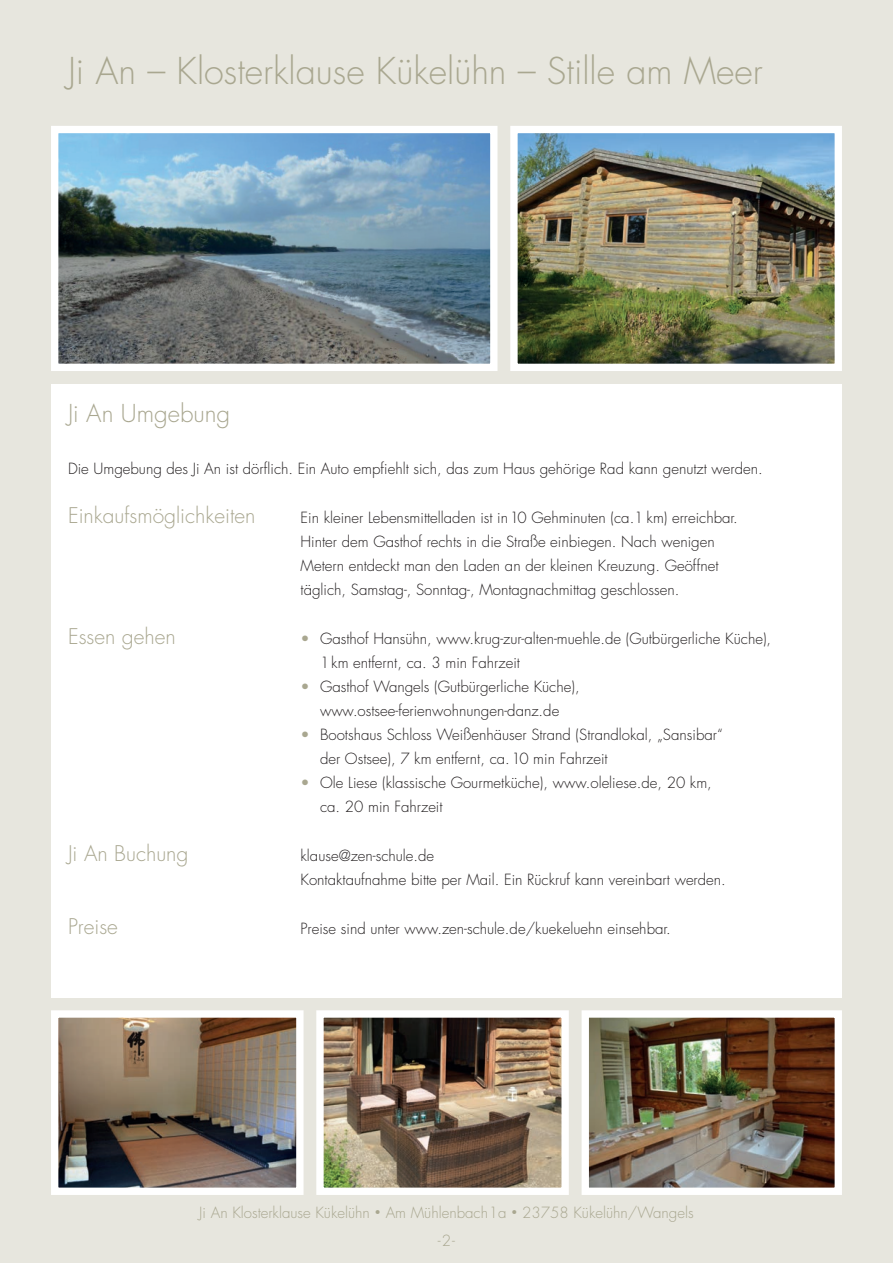
<style>
.page{position:relative;width:893px;height:1263px;background:#e7e6de}
.page>*{position:absolute;margin:0;border:0;box-sizing:border-box;transform-origin:0 0}
.t1{font:300 36px "Futura Std";color:#a9a790}
.t2{font:300 24px "Futura Std";color:#a9a790}
.t3{font:300 21px "Futura Std";color:#a9a790}
.t4{font:300 15px/24px "Futura Std";color:#231f20}
.t5{font:300 15px "Futura Std";color:#a9a790}
.s1{color:#a9a790}
.s2{font-size:10.5px}
</style>
<div class="page">
<img style="left:59px;top:134px;width:430px;height:229px">
<div style="left:51px;top:126px;width:446px;height:245px;border:7px solid #fff"></div>
<img style="left:518px;top:134px;width:316px;height:229px">
<div style="left:510px;top:126px;width:332px;height:245px;border:7px solid #fff"></div>
<img style="left:59px;top:1018px;width:237px;height:169px">
<div style="left:51px;top:1010px;width:253px;height:185px;border:7px solid #fff"></div>
<img style="left:324px;top:1018px;width:237px;height:169px">
<div style="left:316px;top:1010px;width:253px;height:185px;border:7px solid #fff"></div>
<img style="left:590px;top:1018px;width:244px;height:169px">
<div style="left:582px;top:1010px;width:260px;height:185px;border:7px solid #fff"></div>
<div style="left:51px;top:384px;width:791px;height:613px;background:#fff"></div>
<h1 class="t1" style="left:68px;top:49px;width:696px">Ji An – Klosterklause Kükelühn – Stille am Meer</h1>
<h2 class="t2" style="left:68px;top:398px;width:164px">Ji An Umgebung</h2>
<p class="t4" style="left:68px;top:457px;width:696px">Die Umgebung des Ji An ist dörflich. Ein Auto empfiehlt sich, das zum Haus gehörige Rad kann genutzt werden.</p>
<h3 class="t3" style="left:68px;top:502px;width:189px">Einkaufsmöglichkeiten</h3>
<p class="t4" style="left:301px;top:506px;width:439px">Ein kleiner Lebensmittelladen ist in 10 Gehminuten (ca. 1 km) erreichbar.<br>Hinter dem Gasthof rechts in die Straße einbiegen. Nach wenigen Metern entdeckt man den Laden an der kleinen Kreuzung. Geöffnet täglich, Samstag-, Sonntag-, Montagnachmittag geschlossen.</p>
<h3 class="t3" style="left:68px;top:624px;width:109px">Essen gehen</h3>
<p class="t4" style="left:320px;top:627px;width:453px;text-indent:-20px"><span class="s1">•</span> Gasthof Hansühn, www.krug-zur-alten-muehle.de (Gutbürgerliche Küche),<br>1 km entfernt, ca. 3 min Fahrzeit</p>
<p class="t4" style="left:301px;top:675px;width:281px;text-align:center"><span class="s1">•</span> Gasthof Wangels (Gutbürgerliche Küche), www.ostsee-ferienwohnungen-danz.de</p>
<p class="t4" style="left:320px;top:723px;width:404px;text-indent:-20px"><span class="s1">•</span> Bootshaus Schloss Weißenhäuser Strand (Strandlokal, „Sansibar“ der Ostsee), 7 km entfernt, ca. 10 min Fahrzeit</p>
<p class="t4" style="left:320px;top:771px;width:393px;text-indent:-20px"><span class="s1">•</span> Ole Liese (klassische Gourmetküche), www.oleliese.de, 20 km, ca. 20 min Fahrzeit</p>
<h3 class="t3" style="left:68px;top:841px;width:122px">Ji An Buchung</h3>
<p class="t4" style="left:301px;top:844px;width:427px">klause@zen-schule.de<br>Kontaktaufnahme bitte per Mail. Ein Rückruf kann vereinbart werden.</p>
<h3 class="t3" style="left:68px;top:914px;width:51px">Preise</h3>
<p class="t4" style="left:301px;top:917px;width:372px">Preise sind unter www.zen-schule.de/kuekeluehn einsehbar.</p>
<p class="t5" style="left:199px;top:1203px;width:496px">Ji An Klosterklause Kükelühn <span class="s2">•</span> Am Mühlenbach 1a <span class="s2">•</span> 23758 Kükelühn/Wangels</p>
</div>
